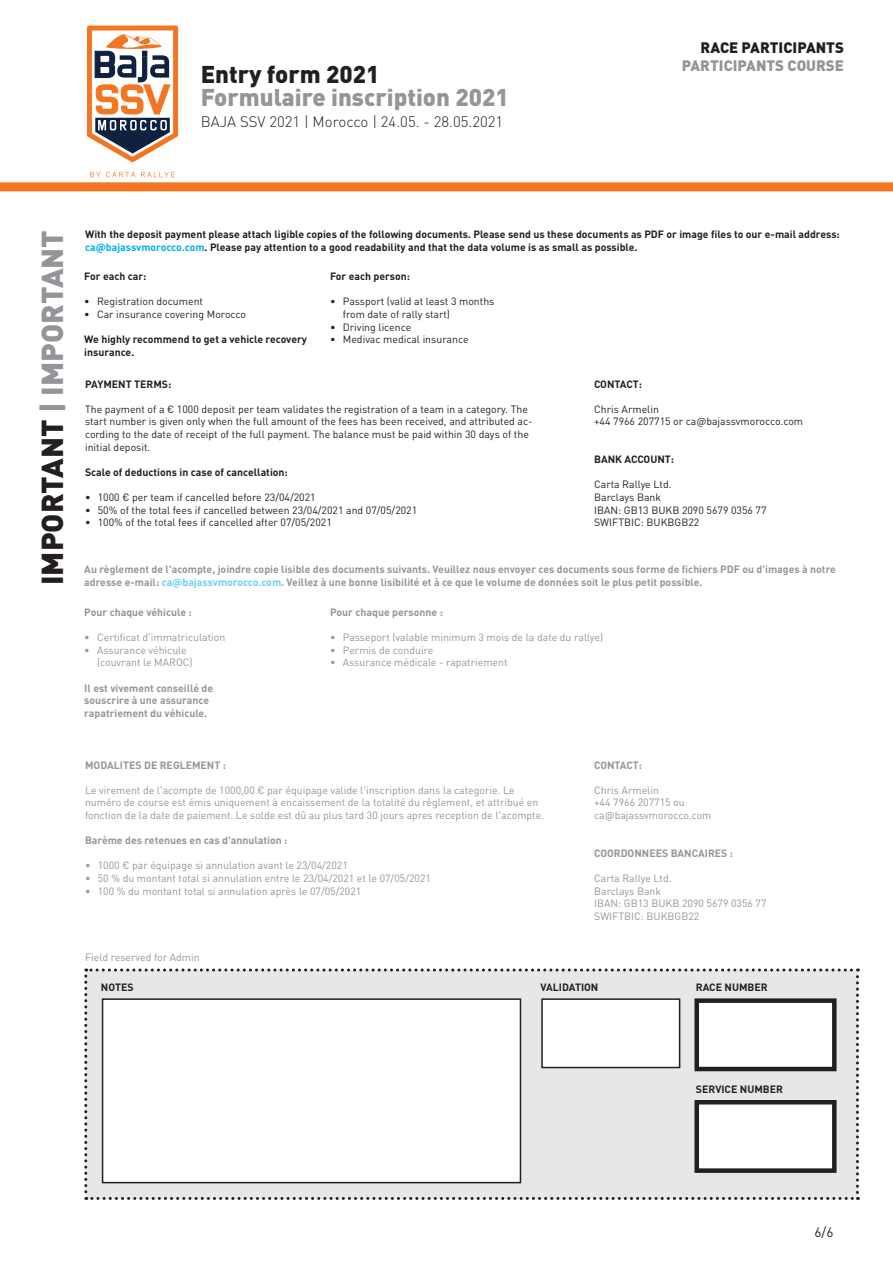
<style>
.page{position:relative;width:893px;height:1263px;background:#fff}
.page>*{position:absolute;margin:0;border:0;box-sizing:border-box;transform-origin:0 0}
.t1{font:900 30px "DIN Pro";color:#939598}
.t2{font:900 24px "DIN Pro";color:#939598}
.t3{font:900 24px "DIN Pro";color:#231f20}
.t4{font:300 15px "DIN Pro";color:#231f20}
.t5{font:900 15px "DIN Pro";color:#939598}
.t6{font:900 15px "DIN Pro";color:#231f20}
.t7{font:13.5px "DIN Pro";color:#231f20}
.t8{font:10.5px/12.6px "DIN Pro";color:#939598}
.t9{font:10.5px/12.6px "DIN Pro";color:#231f20}
.t10{font:700 10.5px/12.6px "DIN Pro";color:#939598}
.t11{font:700 10.5px/12.6px "DIN Pro";color:#231f20}
.s1{color:#231f20}
.s2{color:#00aeef}
.s3{color:#6bcff6}
</style>
<div class="page">
<div style="left:0;top:182px;width:893px;height:9px;background:#f47521"></div>
<svg style="left:84px;top:968px;width:775px;height:232px;background:#dfe0e2"></svg>
<div style="left:697px;top:1001px;width:137px;height:68px;background:#fff"></div>
<div style="left:694px;top:998px;width:143px;height:73px;border:4px solid #231f20"></div>
<div style="left:542px;top:999px;width:138px;height:68px;background:#fff"></div>
<div style="left:541px;top:998px;width:139px;height:70px;border:2px solid #231f20"></div>
<div style="left:103px;top:999px;width:417px;height:183px;background:#fff"></div>
<div style="left:102px;top:998px;width:419px;height:185px;border:2px solid #231f20"></div>
<div style="left:697px;top:1102px;width:137px;height:68px;background:#fff"></div>
<div style="left:694px;top:1100px;width:143px;height:73px;border:4px solid #231f20"></div>
<svg style="left:87px;top:26px;width:91px;height:136px"></svg>
<svg style="left:90px;top:172px;width:45px;height:5px"></svg>
<svg style="left:141px;top:172px;width:34px;height:5px"></svg>
<h2 class="t3" style="left:201px;top:58px;width:180px">Entry form 2021</h2>
<h2 class="t2" style="left:201px;top:81px;width:310px">Formulaire inscription 2021</h2>
<h3 class="t4" style="left:201px;top:111px;width:304px">BAJA SSV 2021 | Morocco | 24.05. - 28.05.2021</h3>
<h3 class="t6" style="left:701px;top:37px;width:145px">RACE PARTICIPANTS</h3>
<h3 class="t5" style="left:682px;top:55px;width:164px">PARTICIPANTS COURSE</h3>
<h1 class="t1" style="left:32px;top:585px;width:356px;rotate:-90deg"><span class="s1">IMPORTANT</span> | IMPORTANT</h1>
<p class="t11" style="left:85px;top:228px;width:756px">With the deposit payment please attach ligible copies of the following documents. Please send us these documents as PDF or image files to our e-mail address: <span class="s2">ca@bajassvmorocco.com</span>. Please pay attention to a good readability and that the data volume is as small as possible.</p>
<p class="t11" style="left:84px;top:270px;width:64px">For each car:</p>
<p class="t9" style="left:84px;top:295px;width:120px">• Registration document</p>
<p class="t9" style="left:84px;top:307px;width:163px">• Car insurance covering Morocco</p>
<p class="t11" style="left:84px;top:333px;width:224px">We highly recommend to get a vehicle recovery insurance.</p>
<p class="t11" style="left:330px;top:270px;width:82px">For each person:</p>
<p class="t9" style="left:343px;top:295px;width:153px;text-indent:-13px">• Passport (valid at least 3 months from date of rally start)</p>
<p class="t9" style="left:330px;top:320px;width:83px">• Driving licence</p>
<p class="t9" style="left:330px;top:333px;width:140px">• Medivac medical insurance</p>
<p class="t11" style="left:85px;top:377px;width:88px">PAYMENT TERMS:</p>
<p class="t9" style="left:85px;top:402px;width:449px">The payment of a € 1000 deposit per team validates the registration of a team in a category. The start number is given only when the full amount of the fees has been received, and attributed ac&shy;cording to the date of receipt of the full payment. The balance must be paid within 30 days of the initial deposit.</p>
<p class="t11" style="left:85px;top:465px;width:204px">Scale of deductions in case of cancellation:</p>
<p class="t9" style="left:85px;top:490px;width:232px">• 1000 € per team if cancelled before 23/04/2021</p>
<p class="t9" style="left:85px;top:503px;width:334px">• 50% of the total fees if cancelled between 23/04/2021 and 07/05/2021</p>
<p class="t9" style="left:85px;top:516px;width:248px">• 100% of the total fees if cancelled after 07/05/2021</p>
<p class="t11" style="left:594px;top:377px;width:49px">CONTACT:</p>
<p class="t9" style="left:594px;top:402px;width:211px">Chris Armelin<br>+44 7966 207715 or ca@bajassvmorocco.com</p>
<p class="t11" style="left:594px;top:453px;width:81px">BANK ACCOUNT:</p>
<p class="t9" style="left:594px;top:478px;width:174px">Carta Rallye Ltd.<br>Barclays Bank<br>IBAN: GB13 BUKB 2090 5679 0356 77<br>SWIFTBIC: BUKBGB22</p>
<p class="t10" style="left:84px;top:563px;width:753px">Au règlement de l'acompte, joindre copie lisible des documents suivants. Veuillez nous envoyer ces documents sous forme de fichiers PDF ou d'images à notre adresse e-mail: <span class="s3">ca@bajassvmorocco.com</span>. Veillez à une bonne lisibilité et à ce que le volume de données soit le plus petit possible.</p>
<p class="t10" style="left:84px;top:605px;width:109px">Pour chaque véhicule :</p>
<p class="t8" style="left:84px;top:631px;width:143px">• Certificat d'immatriculation</p>
<p class="t8" style="left:97px;top:643px;width:97px;text-indent:-13px">• Assurance véhicule (couvrant le MAROC)</p>
<p class="t10" style="left:84px;top:681px;width:130px">Il est vivement conseillé de souscrire à une assurance rapatriement du véhicule.</p>
<p class="t10" style="left:330px;top:605px;width:114px">Pour chaque personne :</p>
<p class="t8" style="left:330px;top:631px;width:275px">• Passeport (valable minimum 3 mois de la date du rallye)</p>
<p class="t8" style="left:330px;top:643px;width:105px">• Permis de conduire</p>
<p class="t8" style="left:330px;top:656px;width:179px">• Assurance médicale - rapatriement</p>
<p class="t10" style="left:85px;top:758px;width:143px">MODALITES DE REGLEMENT :</p>
<p class="t8" style="left:85px;top:783px;width:461px">Le virement de l'acompte de 1000,00 € par équipage valide l'inscription dans la categorie. Le numéro de course est émis uniquement à encaissement de la totalité du règlement, et attribué en fonction de la date de paiement. Le solde est dû au plus tard 30 jours apres reception de l'acompte.</p>
<p class="t10" style="left:85px;top:834px;width:204px">Barème des retenues en cas d'annulation :</p>
<p class="t8" style="left:85px;top:859px;width:264px">• 1000 € par équipage si annulation avant le 23/04/2021</p>
<p class="t8" style="left:85px;top:871px;width:347px">• 50 % du montant total si annulation entre le 23/04/2021 et le 07/05/2021</p>
<p class="t8" style="left:85px;top:884px;width:278px">• 100 % du montant total si annulation après le 07/05/2021</p>
<p class="t10" style="left:594px;top:758px;width:49px">CONTACT:</p>
<p class="t8" style="left:594px;top:783px;width:119px">Chris Armelin<br>+44 7966 207715 ou ca@bajassvmorocco.com</p>
<p class="t10" style="left:594px;top:846px;width:140px">COORDONNEES BANCAIRES :</p>
<p class="t8" style="left:594px;top:871px;width:174px">Carta Rallye Ltd.<br>Barclays Bank<br>IBAN: GB13 BUKB 2090 5679 0356 77<br>SWIFTBIC: BUKBGB22</p>
<p class="t8" style="left:85px;top:951px;width:116px">Field reserved for Admin</p>
<p class="t11" style="left:101px;top:981px;width:34px">NOTES</p>
<p class="t11" style="left:540px;top:981px;width:59px">VALIDATION</p>
<p class="t11" style="left:696px;top:981px;width:73px">RACE NUMBER</p>
<p class="t11" style="left:696px;top:1082px;width:89px">SERVICE NUMBER</p>
<p class="t7" style="left:814px;top:1223px;width:20px">6/6</p>
</div>
